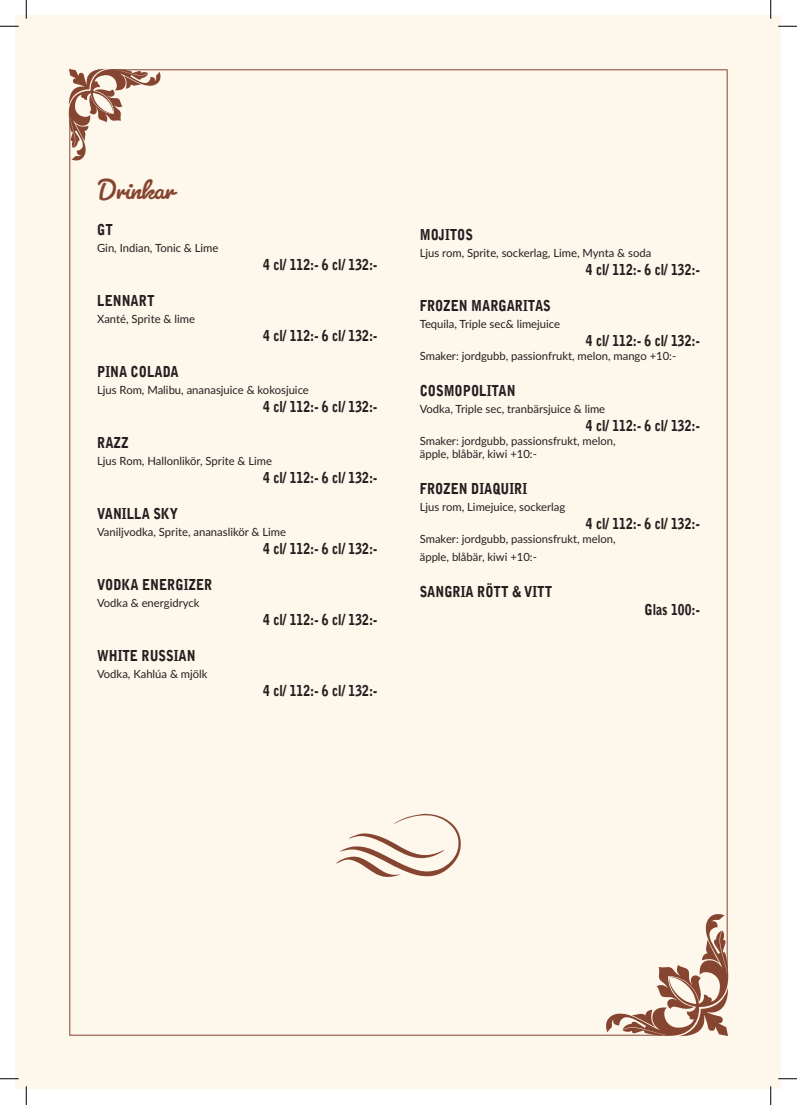
<style>
.page{position:relative;width:797px;height:1105px;background:#fff}
.page>*{position:absolute;margin:0;border:0;box-sizing:border-box;transform-origin:0 0}
.t1{font:700 30px "Pacifico";color:#864531}
.t2{font:900 15px "Bell Gothic";color:#231f20;scale:.82 1}
.t3{font:11.25px "Lato";color:#231f20}
</style>
<div class="page">
<div style="left:16px;top:16px;width:765px;height:1073px;background:#fef7eb"></div>
<svg style="left:69px;top:69px;width:91px;height:91px"></svg>
<svg style="left:606px;top:914px;width:122px;height:122px"></svg>
<svg style="left:336px;top:814px;width:125px;height:63px"></svg>
<svg style="left:0;top:25px;width:19px;height:2px"></svg>
<svg style="left:778px;top:25px;width:19px;height:2px"></svg>
<svg style="left:0;top:1078px;width:19px;height:1px"></svg>
<svg style="left:778px;top:1078px;width:19px;height:1px"></svg>
<svg style="left:25px;top:0;width:2px;height:19px"></svg>
<svg style="left:25px;top:1086px;width:2px;height:19px"></svg>
<svg style="left:770px;top:0;width:1px;height:19px"></svg>
<svg style="left:770px;top:1086px;width:1px;height:19px"></svg>
<p class="t1" style="left:97px;top:171px;width:78px">Drinkar</p>
<p class="t2" style="left:97px;top:221px;width:21px">GT</p>
<p class="t3" style="left:97px;top:240px;width:123px">Gin, Indian, Tonic &amp; Lime</p>
<p class="t2" style="left:97px;top:292px;width:72px">LENNART</p>
<p class="t3" style="left:97px;top:311px;width:99px">Xanté, Sprite &amp; lime</p>
<p class="t2" style="left:263px;top:256px;width:141px">4 cl/ 112:- 6 cl/ 132:-</p>
<p class="t2" style="left:263px;top:327px;width:141px">4 cl/ 112:- 6 cl/ 132:-</p>
<p class="t2" style="left:97px;top:363px;width:101px">PINA COLADA</p>
<p class="t3" style="left:97px;top:382px;width:213px">Ljus Rom, Malibu, ananasjuice &amp; kokosjuice</p>
<p class="t2" style="left:263px;top:398px;width:141px">4 cl/ 112:- 6 cl/ 132:-</p>
<p class="t2" style="left:97px;top:434px;width:40px">RAZZ</p>
<p class="t3" style="left:97px;top:453px;width:176px">Ljus Rom, Hallonlikör, Sprite &amp; Lime</p>
<p class="t2" style="left:263px;top:469px;width:141px">4 cl/ 112:- 6 cl/ 132:-</p>
<p class="t2" style="left:97px;top:505px;width:100px">VANILLA SKY</p>
<p class="t3" style="left:97px;top:524px;width:190px">Vaniljvodka, Sprite, ananaslikör &amp; Lime</p>
<p class="t2" style="left:263px;top:540px;width:141px">4 cl/ 112:- 6 cl/ 132:-</p>
<p class="t2" style="left:97px;top:576px;width:142px">VODKA ENERGIZER</p>
<p class="t3" style="left:97px;top:595px;width:104px">Vodka &amp; energidryck</p>
<p class="t2" style="left:263px;top:611px;width:141px">4 cl/ 112:- 6 cl/ 132:-</p>
<p class="t2" style="left:97px;top:647px;width:121px">WHITE RUSSIAN</p>
<p class="t3" style="left:97px;top:666px;width:112px">Vodka, Kahlúa &amp; mjölk</p>
<p class="t2" style="left:263px;top:682px;width:141px">4 cl/ 112:- 6 cl/ 132:-</p>
<p class="t2" style="left:420px;top:226px;width:66px">MOJITOS</p>
<p class="t3" style="left:420px;top:245px;width:233px">Ljus rom, Sprite, sockerlag, Lime, Mynta &amp; soda</p>
<p class="t2" style="left:585px;top:261px;width:141px">4 cl/ 112:- 6 cl/ 132:-</p>
<p class="t2" style="left:420px;top:297px;width:161px">FROZEN MARGARITAS</p>
<p class="t3" style="left:420px;top:316px;width:142px">Tequila, Triple sec&amp; limejuice</p>
<p class="t2" style="left:585px;top:332px;width:141px">4 cl/ 112:- 6 cl/ 132:-</p>
<p class="t3" style="left:420px;top:348px;width:258px">Smaker: jordgubb, passionfrukt, melon, mango +10:-</p>
<p class="t2" style="left:420px;top:382px;width:118px">COSMOPOLITAN</p>
<p class="t3" style="left:420px;top:401px;width:187px">Vodka, Triple sec, tranbärsjuice &amp; lime</p>
<p class="t2" style="left:585px;top:417px;width:141px">4 cl/ 112:- 6 cl/ 132:-</p>
<p class="t3" style="left:420px;top:432px;width:197px">Smaker: jordgubb, passionsfrukt, melon,</p>
<p class="t3" style="left:420px;top:446px;width:119px">äpple, blåbär, kiwi +10:-</p>
<p class="t2" style="left:420px;top:480px;width:133px">FROZEN DIAQUIRI</p>
<p class="t3" style="left:420px;top:499px;width:147px">Ljus rom, Limejuice, sockerlag</p>
<p class="t2" style="left:585px;top:515px;width:141px">4 cl/ 112:- 6 cl/ 132:-</p>
<p class="t3" style="left:420px;top:530px;width:197px">Smaker: jordgubb, passionsfrukt, melon,</p>
<p class="t3" style="left:420px;top:548px;width:119px">äpple, blåbär, kiwi +10:-</p>
<p class="t2" style="left:420px;top:582px;width:163px">SANGRIA RÖTT &amp; VITT</p>
<p class="t2" style="left:644px;top:600px;width:69px">Glas 100:-</p>
</div>
